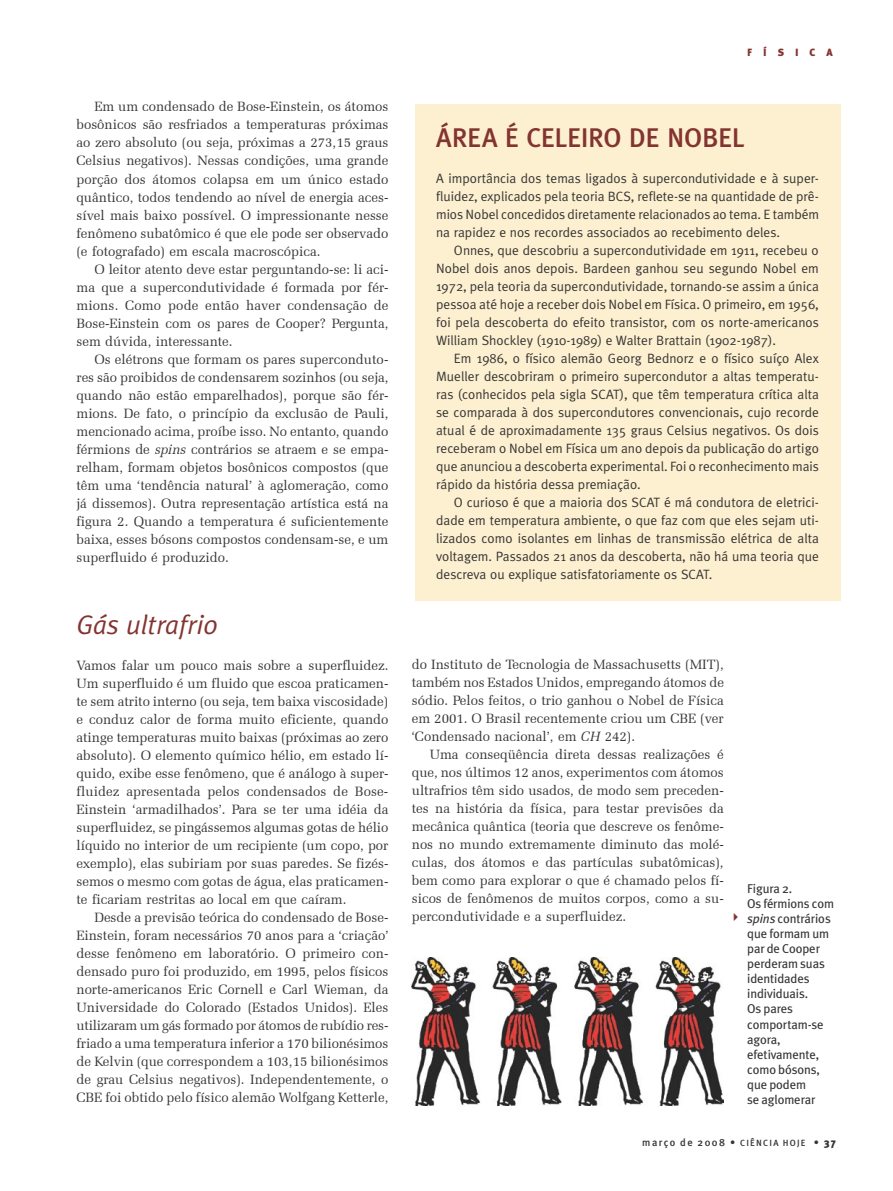
<style>
.page{position:relative;width:893px;height:1191px;background:#fff}
.page>*{position:absolute;margin:0;border:0;box-sizing:border-box;transform-origin:0 0}
.t1{font:500 27px "Meta Plus";letter-spacing:-.015em;color:#843430}
.Subtitulo{font:italic 27px "Meta Plus Normal";letter-spacing:.005em;color:#843430}
.Body_text{font:13.5px/18px "Zapf Elliptical 711 BT";color:#373535;text-align:justify}
.Box_body_text{font:13.5px/18px "Meta Plus Normal";color:#373535;text-align:justify}
._1º_parágrafo{font:13.5px/18px "Zapf Elliptical 711 BT";color:#373535;text-align:justify}
.Box_do_1º_parágrafo{font:13.5px/18px "Meta Plus Normal";color:#373535;text-align:justify}
.Legenda{font:12.75px/15px "Meta Plus";letter-spacing:-.01em;color:#373535}
.t2{font:500 10.5px "Meta Plus";letter-spacing:.135em;color:#373535}
.t3{font:900 10.5px "Meta Plus";letter-spacing:1.04em;color:#843430}
.s1{font-style:italic}
.s2{font-size:9px}
.s3{font-weight:900}
</style>
<div class="page">
<div style="left:415px;top:104px;width:425px;height:497px;background:#fdf0d0"></div>
<img style="left:412px;top:958px;width:311px;height:147px">
<p class="Body_text" style="left:76px;top:98px;width:314px;text-indent:18px">Em um condensado de Bose-Einstein, os átomos bosônicos são resfriados a temperaturas próximas ao zero absoluto (ou seja, próximas a 273,15 graus Celsius negativos). Nessas condições, uma grande porção dos átomos colapsa em um único estado quântico, todos tendendo ao nível de energia aces&shy;sível mais baixo possível. O impressionante nesse fenômeno subatômico é que ele pode ser observado (e fotografado) em escala macroscópica.</p>
<p class="Body_text" style="left:76px;top:260px;width:314px;text-indent:18px">O leitor atento deve estar perguntando-se: li aci&shy;ma que a supercondutividade é formada por fér&shy;mions. Como pode então haver condensação de Bose-Einstein com os pares de Cooper? Pergunta, sem dúvida, interessante.</p>
<p class="Body_text" style="left:76px;top:350px;width:314px;text-indent:18px">Os elétrons que formam os pares superconduto&shy;res são proibidos de condensarem sozinhos (ou seja, quando não estão emparelhados), porque são fér&shy;mions. De fato, o princípio da exclusão de Pauli, mencionado acima, proíbe isso. No entanto, quando férmions de <span class="s1">spins</span> contrários se atraem e se empa&shy;relham, formam objetos bosônicos compostos (que têm uma ‘tendência natural’ à aglomeração, como já dissemos). Outra representação artística está na figura 2. Quando a temperatura é suficientemente baixa, esses bósons compostos condensam-se, e um superfluido é produzido.</p>
<p class="Subtitulo" style="left:76px;top:608px;width:143px">Gás ultrafrio</p>
<p class="_1º_parágrafo" style="left:76px;top:656px;width:313px">Vamos falar um pouco mais sobre a superfluidez.<br>Um superfluido é um fluido que escoa praticamen&shy;te sem atrito interno (ou seja, tem baixa viscosidade) e conduz calor de forma muito eficiente, quando atinge temperaturas muito baixas (próximas ao zero absoluto). O elemento químico hélio, em estado lí&shy;quido, exibe esse fenômeno, que é análogo à super&shy;fluidez apresentada pelos condensados de Bose-Einstein ‘armadilhados’. Para se ter uma idéia da superfluidez, se pingássemos algumas gotas de hélio líquido no interior de um recipiente (um copo, por exemplo), elas subiriam por suas paredes. Se fizés&shy;semos o mesmo com gotas de água, elas praticamen&shy;te ficariam restritas ao local em que caíram.</p>
<p class="Body_text" style="left:76px;top:908px;width:313px;text-indent:18px">Desde a previsão teórica do condensado de Bose-Einstein, foram necessários 70 anos para a ‘criação’ desse fenômeno em laboratório. O primeiro con&shy;densado puro foi produzido, em 1995, pelos físicos norte-americanos Eric Cornell e Carl Wieman, da Universidade do Colorado (Estados Unidos). Eles utilizaram um gás formado por átomos de rubídio res&shy;friado a uma temperatura inferior a 170 bilionésimos de Kelvin (que correspondem a 103,15 bilionésimos de grau Celsius negativos). Independentemente, o CBE foi obtido pelo físico alemão Wolfgang Ketterle,</p>
<p class="t3" style="left:747px;top:46px;width:87px">FÍSICA</p>
<p class="t1" style="left:436px;top:122px;width:310px">ÁREA É CELEIRO DE NOBEL</p>
<p class="Box_do_1º_parágrafo" style="left:436px;top:169px;width:384px">A importância dos temas ligados à supercondutividade e à super&shy;fluidez, explicados pela teoria BCS, reflete-se na quantidade de prê&shy;mios Nobel concedidos diretamente relacionados ao tema. E também na rapidez e nos recordes associados ao recebimento deles.</p>
<p class="Box_body_text" style="left:436px;top:241px;width:384px;text-indent:18px">Onnes, que descobriu a supercondutividade em 1911, recebeu o Nobel dois anos depois. Bardeen ganhou seu segundo Nobel em 1972, pela teoria da supercondutividade, tornando-se assim a única pessoa até hoje a receber dois Nobel em Física. O primeiro, em 1956, foi pela descoberta do efeito transistor, com os norte-americanos William Shockley (1910-1989) e Walter Brattain (1902-1987).</p>
<p class="Box_body_text" style="left:436px;top:349px;width:384px;text-indent:18px">Em 1986, o físico alemão Georg Bednorz e o físico suíço Alex Mueller descobriram o primeiro supercondutor a altas temperatu&shy;ras (conhecidos pela sigla SCAT), que têm temperatura crítica alta se comparada à dos supercondutores convencionais, cujo recorde atual é de aproximadamente 135 graus Celsius negativos. Os dois receberam o Nobel em Física um ano depois da publicação do artigo que anunciou a descoberta experimental. Foi o reconhecimento mais rápido da história dessa premiação.</p>
<p class="Box_body_text" style="left:436px;top:493px;width:384px;text-indent:18px">O curioso é que a maioria dos SCAT é má condutora de eletrici&shy;dade em temperatura ambiente, o que faz com que eles sejam uti&shy;lizados como isolantes em linhas de transmissão elétrica de alta voltagem. Passados 21 anos da descoberta, não há uma teoria que descreva ou explique satisfatoriamente os SCAT.</p>
<p class="Body_text" style="left:412px;top:655px;width:314px">do Instituto de Tecnologia de Massachusetts (MIT), também nos Estados Unidos, empregando átomos de sódio. Pelos feitos, o trio ganhou o Nobel de Física em 2001. O Brasil recentemente criou um CBE (ver ‘Condensado nacional’, em <span class="s1">CH</span> 242).</p>
<p class="Body_text" style="left:412px;top:745px;width:313px;text-indent:18px">Uma conseqüência direta dessas realizações é que, nos últimos 12 anos, experimentos com átomos ultrafrios têm sido usados, de modo sem preceden&shy;tes na história da física, para testar previsões da mecânica quântica (teoria que descreve os fenôme&shy;nos no mundo extremamente diminuto das molé&shy;culas, dos átomos e das partículas subatômicas), bem como para explorar o que é chamado pelos fí&shy;sicos de fenômenos de muitos corpos, como a su&shy;percondutividade e a superfluidez.</p>
<p class="Legenda" style="left:747px;top:881px;width:88px">Figura 2.<br>Os férmions com <span class="s1">spins</span> contrários que formam um par de Cooper perderam suas identidades individuais.<br>Os pares comportam-se agora, efetivamente, como bósons, que podem<br>se aglomerar</p>
<p class="t2" style="left:642px;top:1136px;width:195px">março de 2008 • <span class="s2">CIÊNCIA HOJE</span> • <span class="s3">37</span></p>
</div>
